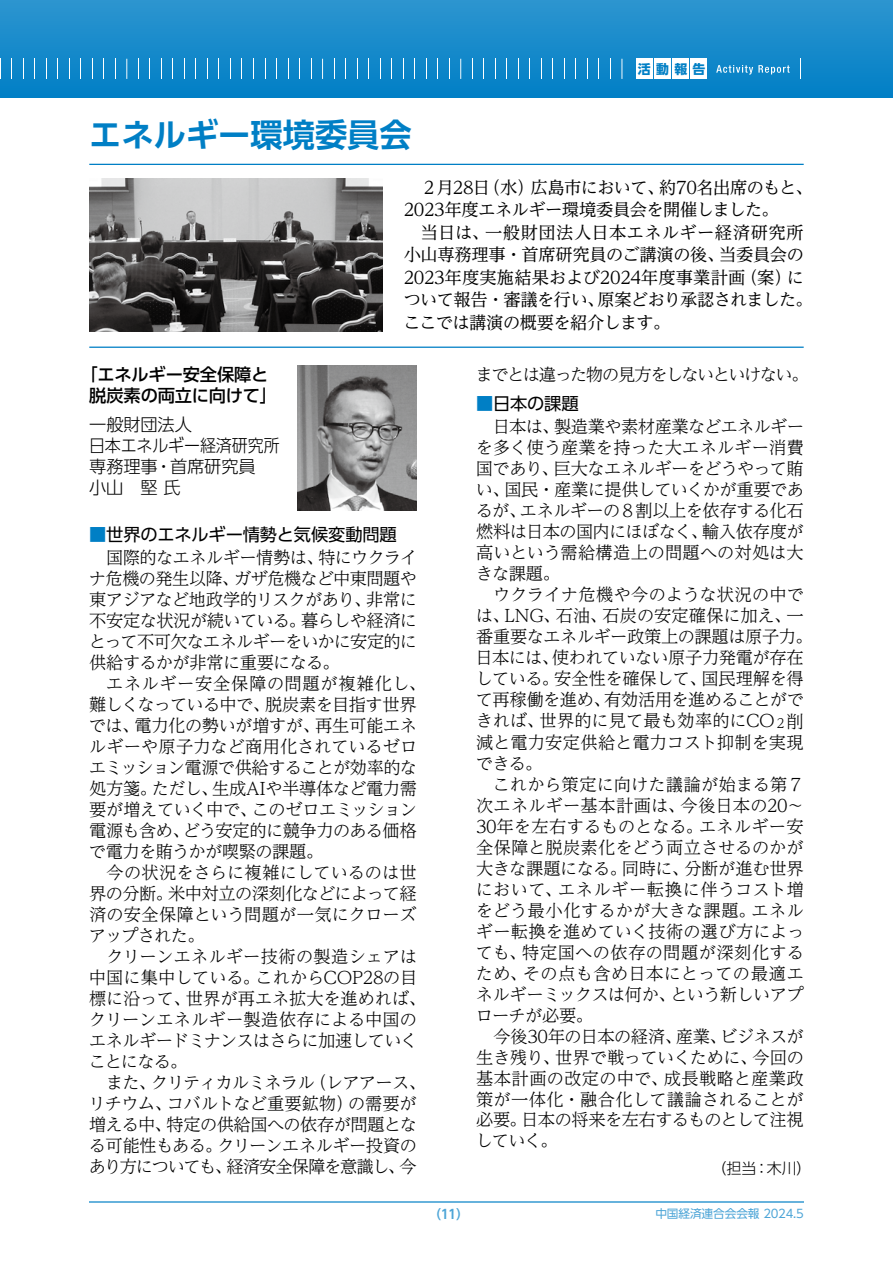
<style>
.page{position:relative;width:893px;height:1263px;background:#fff}
.page>*{position:absolute;margin:0;border:0;box-sizing:border-box;transform-origin:0 0}
.t1{font:700 32.25px "UD Shin Go Pr 6 N De";color:#007fc5}
.t2{font:300 17.25px/21px "UD Reimin Pr 6 N";letter-spacing:-.025em;color:#000;text-align:justify}
.t3{font:17.25px/22.5px "UD Reimin Pr 6 N";letter-spacing:-.02em;color:#000}
.t4{font:300 17.25px/21px "UD Shin Go Pr 6 N";letter-spacing:-.01em;color:#000}
.t5{font:17.25px "UD Shin Go Pr 6 N";letter-spacing:-.01em;color:#000}
.t6{font:500 17.25px/21px "UD Shin Go Pr 6 N";letter-spacing:-.01em;color:#000;text-align:center}
.t7{font:300 17.25px "UD Reimin Pr 6 N";letter-spacing:-.085em;color:#000}
.t8{font:300 15px "UD Shin Go Pr 6 N";color:#000}
.t9{font:700 12.9px "UD Shin Go NT Pr 6 N";color:#007fc5}
.t10{font:700 12.75px "UD Shin Go Pr 6 N De";color:#4da5d7}
.t11{font:11.7px "UD Shin Go Pr 6 N";letter-spacing:-.01em;color:#4da5d7}
.s1{color:#007fc5}
.s2{font-size:12.9px}
</style>
<div class="page">
<hr style="left:89px;top:1201px;width:715px;height:2px;background:#66b2dc">
<hr style="left:89px;top:164px;width:715px;height:1px;background:#007fc5">
<hr style="left:89px;top:347px;width:715px;height:1px;background:#007fc5">
<img style="left:89px;top:179px;width:294px;height:153px">
<img style="left:298px;top:366px;width:119px;height:144px">
<div style="left:0;top:0;width:893px;height:98px;background:linear-gradient(to bottom,#2d95d0,#0280c6)"></div>
<div style="left:636px;top:59px;width:17px;height:20px;background:#fff"></div>
<div style="left:654px;top:59px;width:17px;height:20px;background:#fff"></div>
<div style="left:690px;top:59px;width:17px;height:20px;background:#fff"></div>
<div style="left:672px;top:59px;width:17px;height:20px;background:#fff"></div>
<svg style="left:800px;top:59px;width:1px;height:20px"></svg>
<svg style="left:0;top:59px;width:1px;height:20px"></svg>
<svg style="left:11px;top:59px;width:1px;height:20px"></svg>
<svg style="left:23px;top:59px;width:1px;height:20px"></svg>
<svg style="left:34px;top:59px;width:1px;height:20px"></svg>
<svg style="left:46px;top:59px;width:1px;height:20px"></svg>
<svg style="left:57px;top:59px;width:1px;height:20px"></svg>
<svg style="left:69px;top:59px;width:1px;height:20px"></svg>
<svg style="left:80px;top:59px;width:1px;height:20px"></svg>
<svg style="left:92px;top:59px;width:1px;height:20px"></svg>
<svg style="left:103px;top:59px;width:1px;height:20px"></svg>
<svg style="left:115px;top:59px;width:1px;height:20px"></svg>
<svg style="left:126px;top:59px;width:1px;height:20px"></svg>
<svg style="left:138px;top:59px;width:1px;height:20px"></svg>
<svg style="left:149px;top:59px;width:1px;height:20px"></svg>
<svg style="left:161px;top:59px;width:1px;height:20px"></svg>
<svg style="left:172px;top:59px;width:1px;height:20px"></svg>
<svg style="left:184px;top:59px;width:1px;height:20px"></svg>
<svg style="left:195px;top:59px;width:1px;height:20px"></svg>
<svg style="left:207px;top:59px;width:1px;height:20px"></svg>
<svg style="left:218px;top:59px;width:1px;height:20px"></svg>
<svg style="left:230px;top:59px;width:1px;height:20px"></svg>
<svg style="left:241px;top:59px;width:1px;height:20px"></svg>
<svg style="left:253px;top:59px;width:1px;height:20px"></svg>
<svg style="left:265px;top:59px;width:1px;height:20px"></svg>
<svg style="left:276px;top:59px;width:1px;height:20px"></svg>
<svg style="left:288px;top:59px;width:1px;height:20px"></svg>
<svg style="left:299px;top:59px;width:1px;height:20px"></svg>
<svg style="left:311px;top:59px;width:1px;height:20px"></svg>
<svg style="left:322px;top:59px;width:1px;height:20px"></svg>
<svg style="left:334px;top:59px;width:1px;height:20px"></svg>
<svg style="left:345px;top:59px;width:1px;height:20px"></svg>
<svg style="left:357px;top:59px;width:1px;height:20px"></svg>
<svg style="left:368px;top:59px;width:1px;height:20px"></svg>
<svg style="left:380px;top:59px;width:1px;height:20px"></svg>
<svg style="left:391px;top:59px;width:1px;height:20px"></svg>
<svg style="left:403px;top:59px;width:1px;height:20px"></svg>
<svg style="left:414px;top:59px;width:1px;height:20px"></svg>
<svg style="left:426px;top:59px;width:1px;height:20px"></svg>
<svg style="left:437px;top:59px;width:1px;height:20px"></svg>
<svg style="left:449px;top:59px;width:1px;height:20px"></svg>
<svg style="left:460px;top:59px;width:1px;height:20px"></svg>
<svg style="left:472px;top:59px;width:1px;height:20px"></svg>
<svg style="left:483px;top:59px;width:1px;height:20px"></svg>
<svg style="left:495px;top:59px;width:1px;height:20px"></svg>
<svg style="left:506px;top:59px;width:1px;height:20px"></svg>
<svg style="left:518px;top:59px;width:1px;height:20px"></svg>
<svg style="left:529px;top:59px;width:1px;height:20px"></svg>
<svg style="left:541px;top:59px;width:1px;height:20px"></svg>
<svg style="left:552px;top:59px;width:1px;height:20px"></svg>
<svg style="left:564px;top:59px;width:1px;height:20px"></svg>
<svg style="left:575px;top:59px;width:1px;height:20px"></svg>
<svg style="left:587px;top:59px;width:1px;height:20px"></svg>
<svg style="left:598px;top:59px;width:1px;height:20px"></svg>
<svg style="left:610px;top:59px;width:1px;height:20px"></svg>
<svg style="left:621px;top:59px;width:1px;height:20px"></svg>
<svg style="left:716px;top:65px;width:74px;height:10px"></svg>
<h1 class="t1" style="left:89px;top:109px;width:324px">エネルギー環境委員会</h1>
<p class="t9" style="left:638px;top:59px;width:69px">活動報告</p>
<p class="t3" style="left:404px;top:175px;width:411px;text-indent:17px">2月28日（水）広島市において、約70名出席のもと、<br>2023年度エネルギー環境委員会を開催しました。</p>
<p class="t3" style="left:403px;top:220px;width:411px;text-indent:18px">当日は、一般財団法人日本エネルギー経済研究所小山専務理事・首席研究員のご講演の後、当委員会の<br>2023年度実施結果および2024年度事業計画（案）について報告・審議を行い、原案どおり承認されました。ここでは講演の概要を紹介します。</p>
<p class="t6" style="left:80px;top:363px;width:198px">「エネルギー安全保障と脱炭素の両立に向けて」</p>
<p class="t4" style="left:89px;top:414px;width:192px">一般財団法人<br>日本エネルギー経済研究所専務理事・首席研究員<br>小山　堅 氏</p>
<p class="t5" style="left:89px;top:520px;width:309px"><span class="s1">■</span>世界のエネルギー情勢と気候変動問題</p>
<p class="t2" style="left:89px;top:546px;width:330px;text-indent:18px">国際的なエネルギー情勢は、特にウクライナ危機の発生以降、ガザ危機など中東問題や東アジアなど地政学的リスクがあり、非常に不安定な状況が続いている。暮らしや経済にとって不可欠なエネルギーをいかに安定的に供給するかが非常に重要になる。</p>
<p class="t2" style="left:89px;top:672px;width:338px;text-align:left;text-indent:17px">エネルギー安全保障の問題が複雑化し、難しくなっている中で、脱炭素を目指す世界では、電力化の勢いが増すが、再生可能エネルギーや原子力など商用化されているゼロエミッション電源で供給することが効率的な処方箋。ただし、生成AIや半導体など電力需要が増えていく中で、このゼロエミッション電源も含め、どう安定的に競争力のある価格で電力を賄うかが喫緊の課題。</p>
<p class="t2" style="left:89px;top:861px;width:329px;text-indent:18px">今の状況をさらに複雑にしているのは世界の分断。米中対立の深刻化などによって経済の安全保障という問題が一気にクローズアップされた。</p>
<p class="t2" style="left:89px;top:945px;width:339px;text-align:left;text-indent:17px">クリーンエネルギー技術の製造シェアは中国に集中している。これからCOP28の目標に沿って、世界が再エネ拡大を進めれば、クリーンエネルギー製造依存による中国のエネルギードミナンスはさらに加速していくことになる。</p>
<p class="t2" style="left:89px;top:1071px;width:339px;text-align:left;text-indent:18px">また、クリティカルミネラル（レアアース、リチウム、コバルトなど重要鉱物）の需要が増える中、特定の供給国への依存が問題となる可能性もある。クリーンエネルギー投資のあり方についても、経済安全保障を意識し、今</p>
<p class="t7" style="left:476px;top:360px;width:334px">までとは違った物の見方をしないといけない。</p>
<p class="t5" style="left:476px;top:390px;width:104px"><span class="s1">■</span>日本の課題</p>
<p class="t2" style="left:476px;top:416px;width:330px;text-indent:17px">日本は、製造業や素材産業などエネルギーを多く使う産業を持った大エネルギー消費国であり、巨大なエネルギーをどうやって賄い、国民・産業に提供していくかが重要であるが、エネルギーの８割以上を依存する化石燃料は日本の国内にほぼなく、輸入依存度が高いという需給構造上の問題への対処は大きな課題。</p>
<p class="t2" style="left:475px;top:584px;width:339px;text-align:left;text-indent:18px">ウクライナ危機や今のような状況の中では、LNG、石油、石炭の安定確保に加え、一番重要なエネルギー政策上の課題は原子力。日本には、使われていない原子力発電が存在している。安全性を確保して、国民理解を得て再稼働を進め、有効活用を進めることができれば、世界的に見て最も効率的にCO<span class="s2">2</span>削減と電力安定供給と電力コスト抑制を実現できる。</p>
<p class="t2" style="left:476px;top:773px;width:330px;text-indent:17px">これから策定に向けた議論が始まる第7次エネルギー基本計画は、今後日本の20～30年を左右するものとなる。エネルギー安全保障と脱炭素化をどう両立させるのかが大きな課題になる。同時に、分断が進む世界において、エネルギー転換に伴うコスト増をどう最小化するかが大きな課題。エネルギー転換を進めていく技術の選び方によっても、特定国への依存の問題が深刻化するため、その点も含め日本にとっての最適エネルギーミックスは何か、という新しいアプローチが必要。</p>
<p class="t2" style="left:475px;top:1025px;width:330px;text-indent:18px">今後30年の日本の経済、産業、ビジネスが生き残り、世界で戦っていくために、今回の基本計画の改定の中で、成長戦略と産業政策が一体化・融合化して議論されることが必要。日本の将来を左右するものとして注視していく。</p>
<p class="t8" style="left:712px;top:1156px;width:101px">（担当：木川）</p>
<p class="t10" style="left:428px;top:1204px;width:42px">（11）</p>
<p class="t11" style="left:656px;top:1204px;width:150px">中国経済連合会会報 2024.5</p>
</div>
